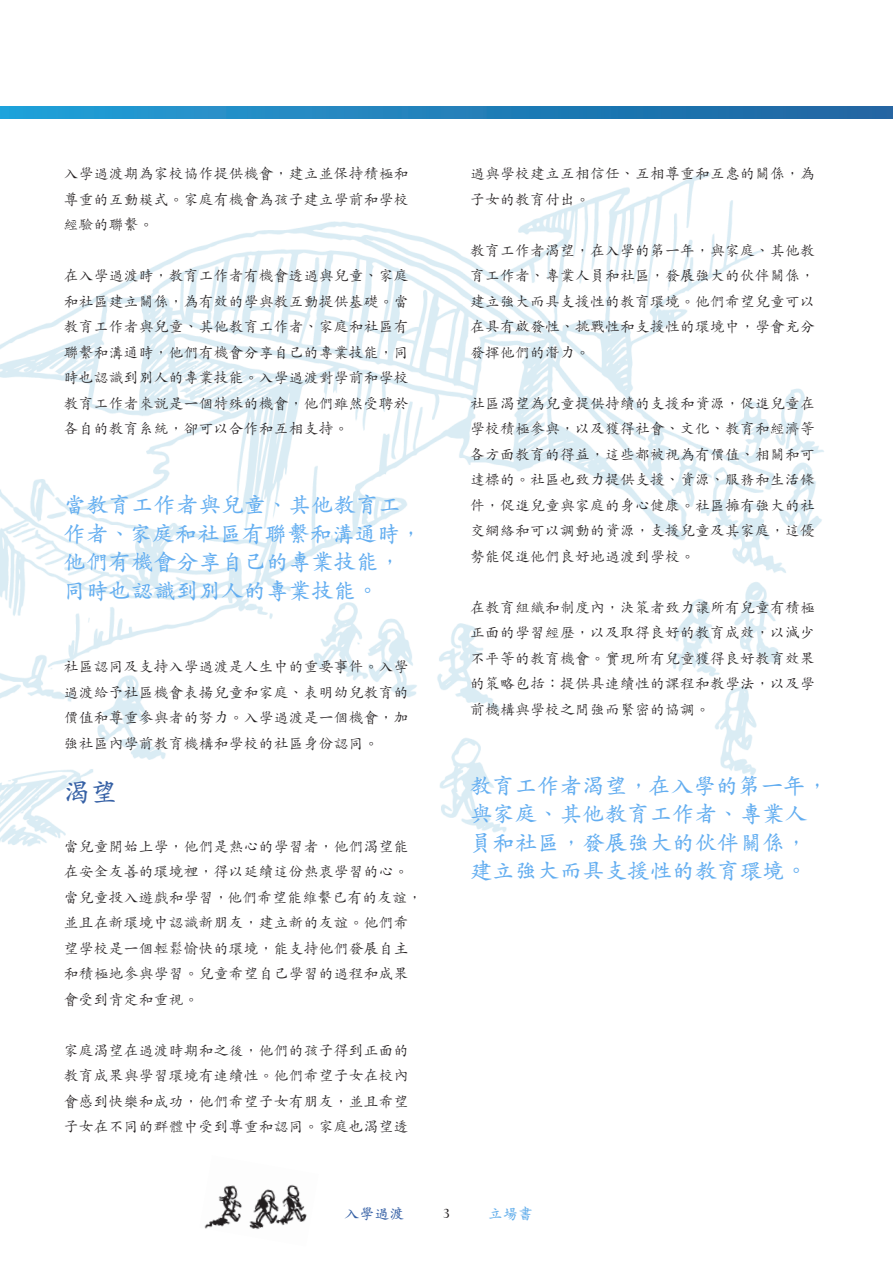
<style>
.page{position:relative;width:893px;height:1263px;background:#fff}
.page>*{position:absolute;margin:0;border:0;box-sizing:border-box;transform-origin:0 0}
.t1{font:600 27px "M Kai HK";color:#3560a5}
.t2{font:600 22.5px/28.5px "M Kai HK";color:#62adf0}
.t3{font:500 15px/25.5px "M Kai HK";color:#231f20;text-align:justify}
.t4{font:600 15px "M Kai HK";color:#3560a5}
.t5{font:600 15px "M Kai HK";color:#61adeb}
.t6{font:600 15px "M Kai HK";color:#231f20}
</style>
<div class="page">
<img style="left:0;top:172px;width:824px;height:675px">
<img style="left:0;top:106px;width:893px;height:13px">
<img style="left:204px;top:1184px;width:103px;height:46px">
<p class="t3" style="left:64px;top:160px;width:347px">入學過渡期為家校協作提供機會，建立並保持積極和尊重的互動模式。家庭有機會為孩子建立學前和學校經驗的聯繫。</p>
<p class="t3" style="left:64px;top:262px;width:347px">在入學過渡時，教育工作者有機會透過與兒童、家庭和社區建立關係，為有效的學與教互動提供基礎。當教育工作者與兒童、其他教育工作者、家庭和社區有聯繫和溝通時，他們有機會分享自己的專業技能，同時也認識到別人的專業技能。入學過渡對學前和學校教育工作者來說是一個特殊的機會，他們雖然受聘於各自的教育系統，卻可以合作和互相支持。</p>
<p class="t2" style="left:64px;top:489px;width:360px">當教育工作者與兒童、其他教育工作者、家庭和社區有聯繫和溝通時，他們有機會分享自己的專業技能，同時也認識到別人的專業技能。</p>
<p class="t3" style="left:64px;top:653px;width:347px">社區認同及支持入學過渡是人生中的重要事件。入學過渡給予社區機會表揚兒童和家庭、表明幼兒教育的價值和尊重參與者的努力。入學過渡是一個機會，加強社區內學前教育機構和學校的社區身份認同。</p>
<p class="t1" style="left:64px;top:773px;width:55px">渴望</p>
<p class="t3" style="left:64px;top:832px;width:360px;text-align:left">當兒童開始上學，他們是熱心的學習者，他們渴望能在安全友善的環境裡，得以延續這份熱衷學習的心。當兒童投入遊戲和學習，他們希望能維繫已有的友誼，並且在新環境中認識新朋友，建立新的友誼。他們希望學校是一個輕鬆愉快的環境，能支持他們發展自主和積極地參與學習。兒童希望自己學習的過程和成果會受到肯定和重視。</p>
<p class="t3" style="left:64px;top:1036px;width:347px">家庭渴望在過渡時期和之後，他們的孩子得到正面的教育成果與學習環境有連續性。他們希望子女在校內會感到快樂和成功，他們希望子女有朋友，並且希望子女在不同的群體中受到尊重和認同。家庭也渴望透</p>
<p class="t3" style="left:470px;top:160px;width:347px">過與學校建立互相信任、互相尊重和互惠的關係，為子女的教育付出。</p>
<p class="t3" style="left:470px;top:237px;width:347px">教育工作者渴望，在入學的第一年，與家庭、其他教育工作者、專業人員和社區，發展強大的伙伴關係，建立強大而具支援性的教育環境。他們希望兒童可以在具有啟發性、挑戰性和支援性的環境中，學會充分發揮他們的潛力。</p>
<p class="t3" style="left:470px;top:390px;width:347px">社區渴望為兒童提供持續的支援和資源，促進兒童在學校積極參與，以及獲得社會、文化、教育和經濟等各方面教育的得益，這些都被視為有價值、相關和可達標的。社區也致力提供支援、資源、服務和生活條件，促進兒童與家庭的身心健康。社區擁有強大的社交網絡和可以調動的資源，支援兒童及其家庭，這優勢能促進他們良好地過渡到學校。</p>
<p class="t3" style="left:470px;top:594px;width:347px">在教育組織和制度內，決策者致力讓所有兒童有積極正面的學習經歷，以及取得良好的教育成效，以減少不平等的教育機會。實現所有兒童獲得良好教育效果的策略包括：提供具連續性的課程和教學法，以及學前機構與學校之間強而緊密的協調。</p>
<p class="t2" style="left:470px;top:770px;width:360px">教育工作者渴望，在入學的第一年，與家庭、其他教育工作者、專業人員和社區，發展強大的伙伴關係，建立強大而具支援性的教育環境。</p>
<p class="t4" style="left:344px;top:1202px;width:61px">入學過渡</p>
<p class="t6" style="left:443px;top:1203px;width:9px">3</p>
<p class="t5" style="left:488px;top:1203px;width:46px">立場書</p>
</div>
